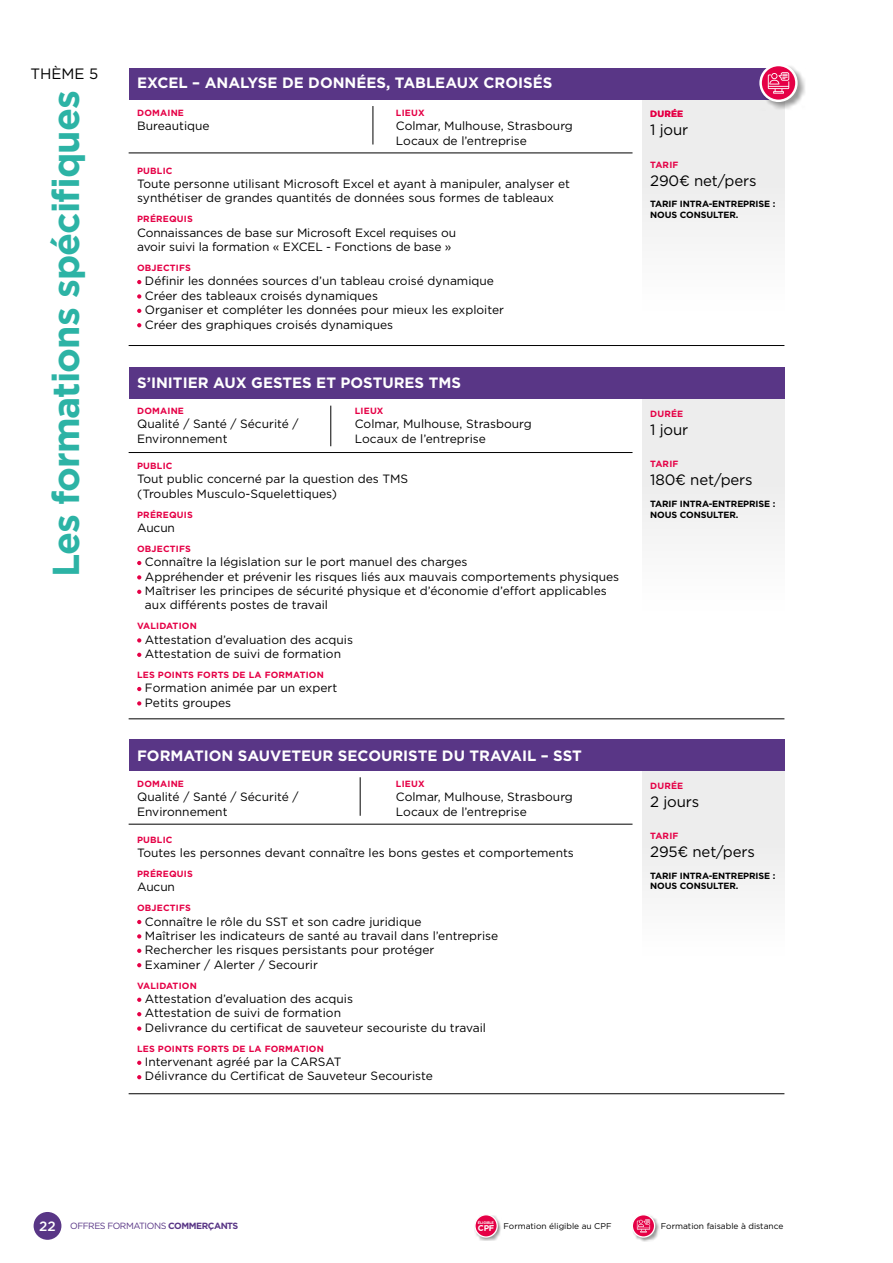
<style>
.page{position:relative;width:893px;height:1263px;background:#fff}
.page>*{position:absolute;margin:0;border:0;box-sizing:border-box;transform-origin:0 0}
.t1{font:700 37.5px "Gotham";letter-spacing:-.025em;color:#2cb3a5}
.t2{font:700 15px "Gotham";color:#fff}
.t3{font:15px "Gotham";letter-spacing:-.01em;color:#000}
.t4{font:12px/14.4px "Gotham";color:#000}
.t5{font:700 9px "Gotham";letter-spacing:.02em;color:#e50046}
.t6{font:700 9px/10.8px "Gotham";letter-spacing:-.01em;color:#000}
.t7{font:9px "Gotham";letter-spacing:-.05em;color:#593686}
.t8{font:8.4px "Gotham";color:#000}
.t9{font:700 3.6px "Gotham";color:#fff}
.s1{font-weight:500;font-size:13.5px;color:#fff}
.s2{font-weight:700}
</style>
<div class="page">
<div style="left:34px;top:1212px;width:27px;height:28px;background:#593686;border-radius:50%"></div>
<div style="left:642px;top:399px;width:142px;height:211px;background:#ededed"></div>
<div style="left:642px;top:770px;width:142px;height:186px;background:#ededed"></div>
<div style="left:642px;top:99px;width:142px;height:212px;background:#ededed"></div>
<div style="left:129px;top:368px;width:655px;height:31px;background:#593686"></div>
<div style="left:129px;top:739px;width:655px;height:31px;background:#593686"></div>
<div style="left:129px;top:68px;width:655px;height:31px;background:#593686"></div>
<hr style="left:129px;top:718px;width:655px;height:1px;background:#000">
<hr style="left:129px;top:1093px;width:655px;height:1px;background:#000">
<hr style="left:129px;top:345px;width:655px;height:1px;background:#000">
<svg style="left:137px;top:561px;width:4px;height:4px"></svg>
<svg style="left:137px;top:575px;width:4px;height:4px"></svg>
<svg style="left:137px;top:590px;width:4px;height:4px"></svg>
<svg style="left:137px;top:638px;width:4px;height:4px"></svg>
<svg style="left:137px;top:653px;width:4px;height:4px"></svg>
<svg style="left:137px;top:687px;width:4px;height:4px"></svg>
<svg style="left:137px;top:701px;width:4px;height:4px"></svg>
<svg style="left:137px;top:920px;width:4px;height:4px"></svg>
<svg style="left:137px;top:934px;width:4px;height:4px"></svg>
<svg style="left:137px;top:949px;width:4px;height:4px"></svg>
<svg style="left:137px;top:963px;width:4px;height:4px"></svg>
<svg style="left:137px;top:998px;width:4px;height:4px"></svg>
<svg style="left:137px;top:1012px;width:4px;height:4px"></svg>
<svg style="left:137px;top:1026px;width:4px;height:5px"></svg>
<svg style="left:137px;top:1061px;width:4px;height:4px"></svg>
<svg style="left:137px;top:1075px;width:4px;height:4px"></svg>
<svg style="left:137px;top:280px;width:4px;height:4px"></svg>
<svg style="left:137px;top:294px;width:4px;height:5px"></svg>
<svg style="left:137px;top:309px;width:4px;height:4px"></svg>
<svg style="left:137px;top:323px;width:4px;height:4px"></svg>
<hr style="left:129px;top:452px;width:503px;height:1px;background:#000">
<hr style="left:129px;top:824px;width:503px;height:1px;background:#000">
<hr style="left:129px;top:153px;width:503px;height:1px;background:#000">
<hr style="left:330px;top:406px;width:1px;height:40px;background:#000">
<hr style="left:360px;top:777px;width:1px;height:39px;background:#000">
<hr style="left:373px;top:106px;width:1px;height:39px;background:#000">
<div style="left:632px;top:1215px;width:27px;height:27px;background:#000;opacity:.4"></div>
<svg style="left:632px;top:1215px;width:23px;height:22px"></svg>
<div style="left:632px;top:1214px;width:23px;height:24px;border:1px solid #fff;border-radius:50%"></div>
<svg style="left:637px;top:1219px;width:13px;height:13px"></svg>
<div style="left:475px;top:1215px;width:27px;height:26px;background:#000;opacity:.4"></div>
<svg style="left:475px;top:1215px;width:22px;height:22px"></svg>
<div style="left:474px;top:1214px;width:24px;height:24px;border:1px solid #fff;border-radius:50%"></div>
<div style="left:760px;top:64px;width:46px;height:46px;background:#000;opacity:.4"></div>
<svg style="left:761px;top:65px;width:35px;height:36px"></svg>
<div style="left:759px;top:64px;width:39px;height:38px;border:2px solid #fff;border-radius:50%"></div>
<svg style="left:768px;top:72px;width:21px;height:22px"></svg>
<svg style="left:478px;top:1224px;width:16px;height:7px"></svg>
<p class="t3" style="left:30px;top:64px;width:69px">THÈME 5</p>
<h1 class="t1" style="left:41px;top:577px;width:488px;rotate:-90deg">Les formations spécifiques</h1>
<p class="t2" style="left:137px;top:73px;width:417px">EXCEL – ANALYSE DE DONNÉES, TABLEAUX CROISÉS</p>
<p class="t5" style="left:137px;top:107px;width:48px">DOMAINE</p>
<p class="t4" style="left:137px;top:118px;width:74px">Bureautique</p>
<p class="t5" style="left:396px;top:107px;width:30px">LIEUX</p>
<p class="t4" style="left:396px;top:118px;width:178px">Colmar, Mulhouse, Strasbourg<br>Locaux de l’entreprise</p>
<p class="t5" style="left:137px;top:165px;width:37px">PUBLIC</p>
<p class="t4" style="left:137px;top:176px;width:434px">Toute personne utilisant Microsoft Excel et ayant à manipuler, analyser et synthétiser de grandes quantités de données sous formes de tableaux</p>
<p class="t5" style="left:137px;top:213px;width:57px">PRÉREQUIS</p>
<p class="t4" style="left:137px;top:225px;width:321px">Connaissances de base sur Microsoft Excel requises ou avoir suivi la formation « EXCEL - Fonctions de base »</p>
<p class="t5" style="left:137px;top:262px;width:55px">OBJECTIFS</p>
<p class="t4" style="left:145px;top:274px;width:361px">Définir les données sources d’un tableau croisé dynamique Créer des tableaux croisés dynamiques<br>Organiser et compléter les données pour mieux les exploiter Créer des graphiques croisés dynamiques</p>
<p class="t2" style="left:137px;top:372px;width:325px">S’INITIER AUX GESTES ET POSTURES TMS</p>
<p class="t5" style="left:137px;top:405px;width:48px">DOMAINE</p>
<p class="t4" style="left:137px;top:417px;width:163px">Qualité / Santé / Sécurité /<br>Environnement</p>
<p class="t5" style="left:355px;top:405px;width:30px">LIEUX</p>
<p class="t4" style="left:355px;top:417px;width:178px">Colmar, Mulhouse, Strasbourg<br>Locaux de l’entreprise</p>
<p class="t5" style="left:137px;top:460px;width:37px">PUBLIC</p>
<p class="t4" style="left:137px;top:472px;width:273px">Tout public concerné par la question des TMS (Troubles Musculo-Squelettiques)</p>
<p class="t5" style="left:137px;top:508px;width:57px">PRÉREQUIS</p>
<p class="t4" style="left:137px;top:520px;width:39px">Aucun</p>
<p class="t5" style="left:137px;top:543px;width:55px">OBJECTIFS</p>
<p class="t4" style="left:145px;top:554px;width:476px">Connaître la législation sur le port manuel des charges<br>Appréhender et prévenir les risques liés aux mauvais comportements physiques Maîtriser les principes de sécurité physique et d’économie d’effort applicables aux différents postes de travail</p>
<p class="t5" style="left:137px;top:620px;width:61px">VALIDATION</p>
<p class="t4" style="left:145px;top:632px;width:209px">Attestation d’evaluation des acquis<br>Attestation de suivi de formation</p>
<p class="t5" style="left:137px;top:669px;width:188px">LES POINTS FORTS DE LA FORMATION</p>
<p class="t4" style="left:145px;top:680px;width:194px">Formation animée par un expert<br>Petits groupes</p>
<p class="t2" style="left:137px;top:746px;width:446px">FORMATION SAUVETEUR SECOURISTE DU TRAVAIL – SST</p>
<p class="t5" style="left:137px;top:778px;width:48px">DOMAINE</p>
<p class="t4" style="left:137px;top:790px;width:163px">Qualité / Santé / Sécurité /<br>Environnement</p>
<p class="t5" style="left:396px;top:778px;width:30px">LIEUX</p>
<p class="t4" style="left:396px;top:790px;width:178px">Colmar, Mulhouse, Strasbourg<br>Locaux de l’entreprise</p>
<p class="t5" style="left:137px;top:834px;width:37px">PUBLIC</p>
<p class="t4" style="left:137px;top:845px;width:438px">Toutes les personnes devant connaître les bons gestes et comportements</p>
<p class="t5" style="left:137px;top:868px;width:57px">PRÉREQUIS</p>
<p class="t4" style="left:137px;top:880px;width:39px">Aucun</p>
<p class="t5" style="left:137px;top:902px;width:55px">OBJECTIFS</p>
<p class="t4" style="left:145px;top:914px;width:355px">Connaître le rôle du SST et son cadre juridique<br>Maîtriser les indicateurs de santé au travail dans l’entreprise Rechercher les risques persistants pour protéger<br>Examiner / Alerter / Secourir</p>
<p class="t5" style="left:137px;top:979px;width:61px">VALIDATION</p>
<p class="t4" style="left:145px;top:991px;width:343px">Attestation d’evaluation des acquis<br>Attestation de suivi de formation<br>Delivrance du certificat de sauveteur secouriste du travail</p>
<p class="t5" style="left:137px;top:1042px;width:188px">LES POINTS FORTS DE LA FORMATION</p>
<p class="t4" style="left:145px;top:1054px;width:289px">Intervenant agréé par la CARSAT<br>Délivrance du Certificat de Sauveteur Secouriste</p>
<p class="t5" style="left:650px;top:108px;width:35px">DURÉE</p>
<p class="t3" style="left:650px;top:120px;width:40px">1 jour</p>
<p class="t5" style="left:650px;top:159px;width:30px">TARIF</p>
<p class="t3" style="left:650px;top:171px;width:108px">290€ net/pers</p>
<p class="t6" style="left:650px;top:199px;width:127px">TARIF INTRA-ENTREPRISE :<br>NOUS CONSULTER.</p>
<p class="t5" style="left:650px;top:408px;width:35px">DURÉE</p>
<p class="t3" style="left:650px;top:420px;width:40px">1 jour</p>
<p class="t5" style="left:650px;top:458px;width:30px">TARIF</p>
<p class="t3" style="left:650px;top:470px;width:104px">180€ net/pers</p>
<p class="t6" style="left:650px;top:498px;width:127px">TARIF INTRA-ENTREPRISE :<br>NOUS CONSULTER.</p>
<p class="t5" style="left:650px;top:779px;width:35px">DURÉE</p>
<p class="t3" style="left:650px;top:792px;width:51px">2 jours</p>
<p class="t5" style="left:650px;top:830px;width:30px">TARIF</p>
<p class="t3" style="left:650px;top:842px;width:106px">295€ net/pers</p>
<p class="t6" style="left:650px;top:870px;width:127px">TARIF INTRA-ENTREPRISE :<br>NOUS CONSULTER.</p>
<p class="t7" style="left:39px;top:1220px;width:201px"><span class="s1">22</span> OFFRES FORMATIONS <span class="s2">COMMERÇANTS</span></p>
<p class="t9" style="left:478px;top:1220px;width:18px;rotate:-3deg">ÉLIGIBLE</p>
<p class="t8" style="left:503px;top:1221px;width:110px">Formation éligible au CPF</p>
<p class="t8" style="left:661px;top:1221px;width:124px">Formation faisable à distance</p>
</div>
